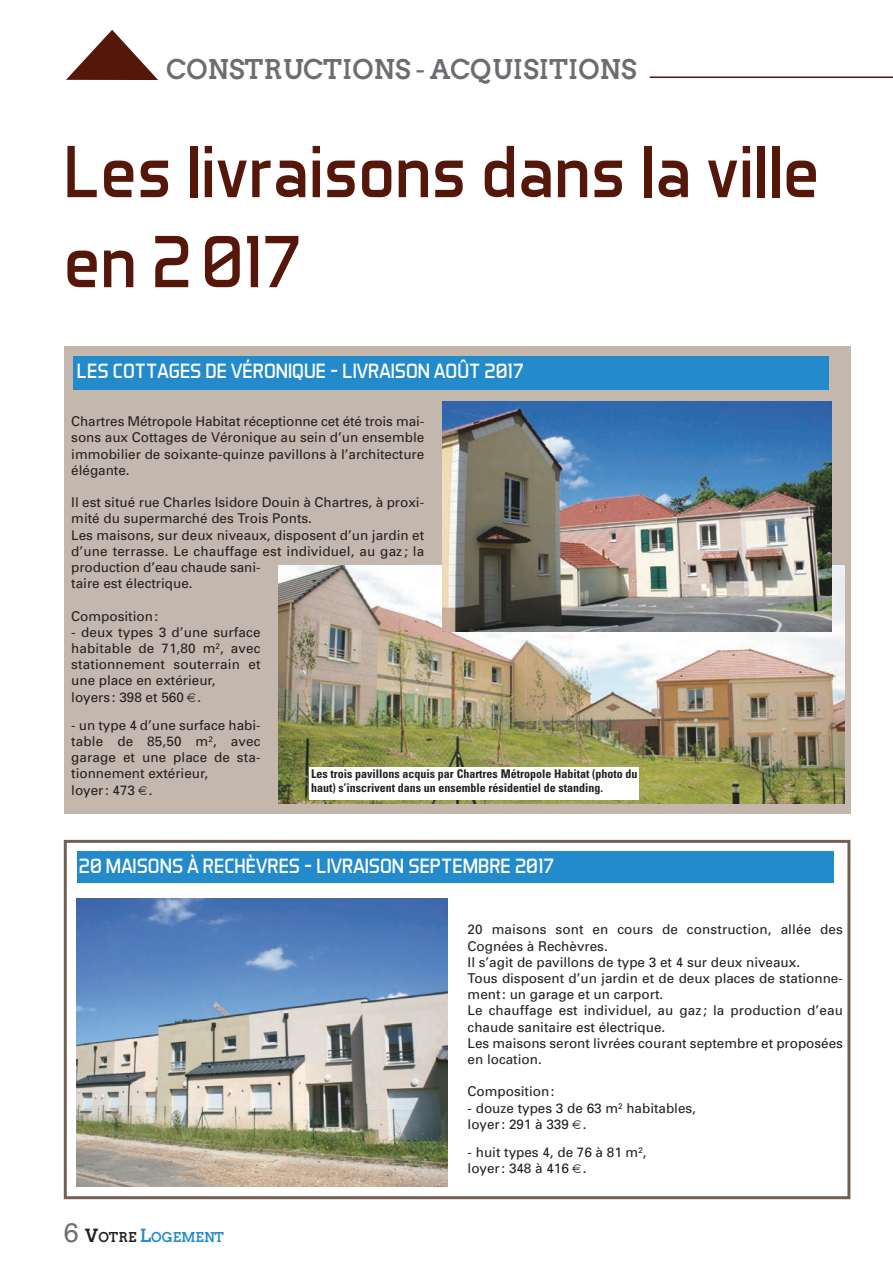
<style>
.page{position:relative;width:893px;height:1263px;background:#fff}
.page>*{position:absolute;margin:0;border:0;box-sizing:border-box;transform-origin:0 0}
.t1{font:75px/90px "Aero Matics";color:#54170a}
.t2{font:700 27px "Twentytwelve Slab";color:#6c6d70}
.t3{font:21px "Aero Matics";color:#fff}
.t4{font:13.5px/16.2px "Univers";color:#231f20}
.t5{font:700 13.5px "Twentytwelve Slab";color:#238acb}
.t6{font:700 condensed 12px/14.4px "Univers";color:#231f20}
.s1{font-family:"Helvetica";font-weight:400;font-size:27px;color:#6c6d70}
.s2{font-size:18px;color:#231f20}
.s3{color:#231f20}
.s4{font-size:18px}
</style>
<div class="page">
<hr style="left:650px;top:76px;width:243px;height:2px;background:#54170a">
<svg style="left:66px;top:30px;width:92px;height:50px"></svg>
<div style="left:64px;top:346px;width:786px;height:468px;background:#c4b8ae"></div>
<div style="left:64px;top:840px;width:786px;height:359px;border:3px solid #746053"></div>
<img style="left:279px;top:565px;width:566px;height:239px">
<img style="left:77px;top:898px;width:371px;height:288px">
<img style="left:442px;top:402px;width:390px;height:229px">
<div style="left:310px;top:768px;width:329px;height:32px;background:#fff"></div>
<div style="left:73px;top:356px;width:756px;height:34px;background:#238acb"></div>
<div style="left:77px;top:851px;width:756px;height:32px;background:#238acb"></div>
<h2 class="t2" style="left:167px;top:54px;width:472px">CONSTRUCTIONS - ACQUISITIONS</h2>
<h1 class="t1" style="left:64px;top:134px;width:757px">Les livraisons dans la ville en 2 017</h1>
<h3 class="t3" style="left:77px;top:364px;width:449px">LES COTTAGES DE VÉRONIQUE - LIVRAISON AOÛT 2017</h3>
<p class="t4" style="left:71px;top:415px;width:355px;text-align:justify">Chartres Métropole Habitat réceptionne cet été trois mai&shy;sons aux Cottages de Véronique au sein d’un ensemble immobilier de soixante-quinze pavillons à l’architecture élégante.</p>
<p class="t4" style="left:71px;top:496px;width:354px">Il est situé rue Charles Isidore Douin à Chartres, à proxi&shy;mité du supermarché des Trois Ponts.<br>Les maisons, sur deux niveaux, disposent d’un jardin et d’une terrasse. Le chauffage est individuel, au gaz; la production d’eau chaude sani-<br>taire est électrique.</p>
<p class="t4" style="left:71px;top:609px;width:89px">Composition:</p>
<p class="t4" style="left:71px;top:625px;width:191px">- deux types 3 d’une surface habitable de 71,80 m<sup>2</sup>, avec stationnement souterrain et une place en extérieur, loyers: 398 et 560 .</p>
<p class="t4" style="left:71px;top:718px;width:191px">- un type 4 d’une surface habi&shy;table de 85,50 m<sup>2</sup>, avec garage et une place de sta&shy;tionnement extérieur,<br>loyer: 473 .</p>
<p class="t6" style="left:311px;top:767px;width:328px">Les trois pavillons acquis par Chartres Métropole Habitat (photo du haut) s’inscrivent dans un ensemble résidentiel de standing.</p>
<h3 class="t3" style="left:79px;top:858px;width:477px">20 MAISONS À RECHÈVRES - LIVRAISON SEPTEMBRE 2017</h3>
<p class="t5" style="left:64px;top:1229px;width:162px"><span class="s1">6</span> <span class="s2">V</span><span class="s3">OTRE</span> <span class="s4">L</span>OGEMENT</p>
<p class="t4" style="left:468px;top:923px;width:377px">20 maisons sont en cours de construction, allée des Cognées à Rechèvres.<br>Il s’agit de pavillons de type 3 et 4 sur deux niveaux.<br>Tous disposent d’un jardin et de deux places de stationne&shy;ment: un garage et un carport.<br>Le chauffage est individuel, au gaz; la production d’eau chaude sanitaire est électrique.<br>Les maisons seront livrées courant septembre et proposées en location.</p>
<p class="t4" style="left:468px;top:1085px;width:89px">Composition:</p>
<p class="t4" style="left:468px;top:1101px;width:230px">- douze types 3 de 63 m<sup>2</sup> habitables, loyer: 291 à 339 .</p>
<p class="t4" style="left:468px;top:1145px;width:180px">- huit types 4, de 76 à 81 m<sup>2</sup>, loyer: 348 à 416 .</p>
</div>
